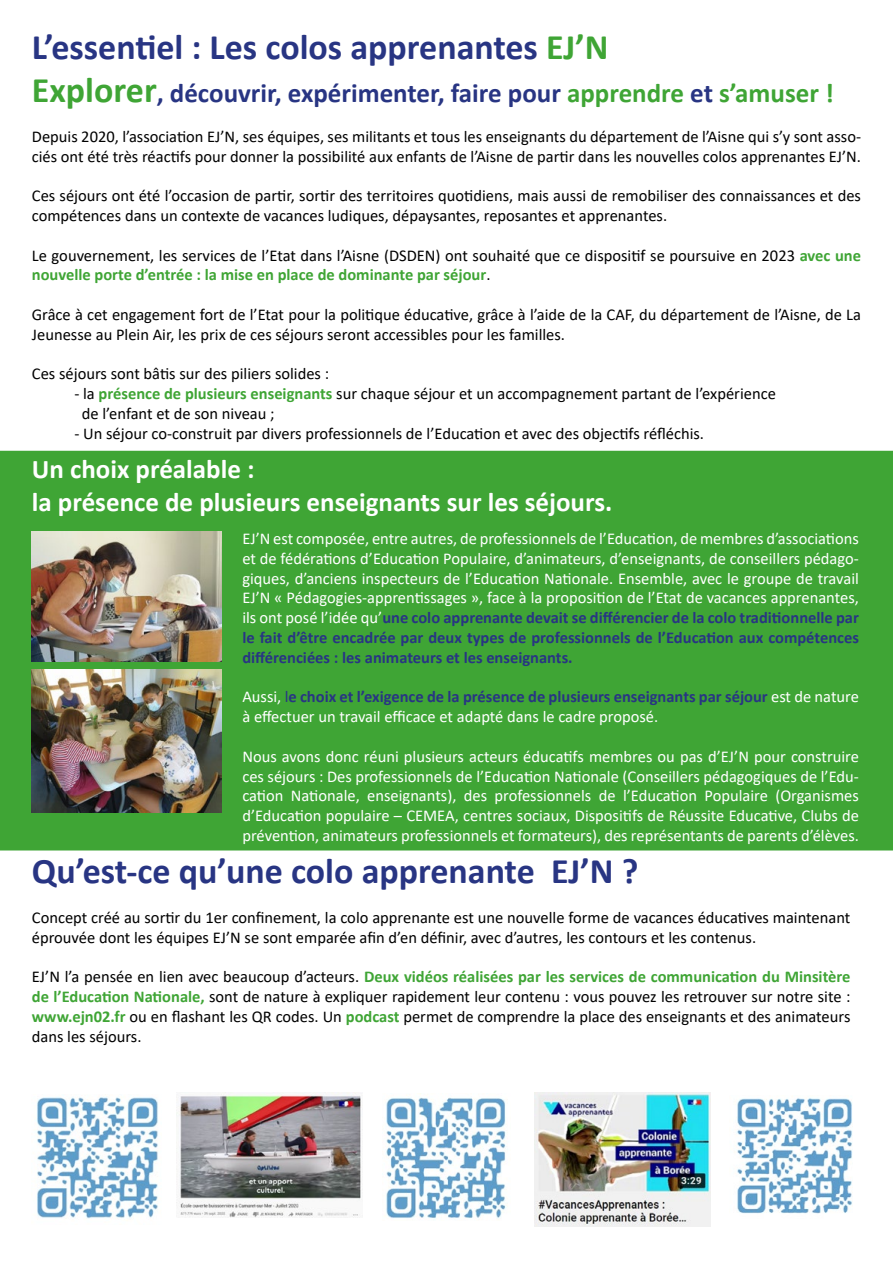
<style>
.page{position:relative;width:893px;height:1263px;background:#fff}
.page>*{position:absolute;margin:0;border:0;box-sizing:border-box;transform-origin:0 0}
.t1{font:700 36px "Calibri";color:#283583}
.t2{font:700 27px/32.4px "Calibri";color:#fff}
.t3{font:700 27px "Calibri";color:#283583}
.t4{font:16.5px/19.8px "Calibri";color:#000}
.t5{font:16.5px/19.8px "Calibri";color:#fff;text-align:justify}
.s1{color:#3fa535}
.s2{font-size:36px;color:#3fa535}
.s3{font-weight:700;color:#3fa535}
.s4{font-weight:700;color:#283583}
.s5{color:#283583}
</style>
<div class="page">
<div style="left:0;top:451px;width:893px;height:399px;background:#3fa535"></div>
<img style="left:32px;top:531px;width:189px;height:131px">
<img style="left:32px;top:670px;width:189px;height:142px">
<img style="left:176px;top:1093px;width:185px;height:124px">
<img style="left:36px;top:1097px;width:122px;height:122px">
<img style="left:386px;top:1095px;width:121px;height:124px">
<img style="left:534px;top:1093px;width:176px;height:133px">
<img style="left:736px;top:1098px;width:117px;height:116px">
<h1 class="t1" style="left:32px;top:21px;width:578px">L’essentiel : Les colos apprenantes <span class="s1">EJ’N</span></h1>
<h2 class="t3" style="left:32px;top:74px;width:803px"><span class="s2">Explorer</span>, découvrir, expérimenter, faire pour <span class="s1">apprendre</span> et <span class="s1">s’amuser !</span></h2>
<p class="t4" style="left:32px;top:126px;width:831px">Depuis 2020, l’association EJ’N, ses équipes, ses militants et tous les enseignants du département de l’Aisne qui s’y sont asso&shy;ciés ont été très réactifs pour donner la possibilité aux enfants de l’Aisne de partir dans les nouvelles colos apprenantes EJ’N.</p>
<p class="t4" style="left:32px;top:185px;width:831px">Ces séjours ont été l’occasion de partir, sortir des territoires quotidiens, mais aussi de remobiliser des connaissances et des compétences dans un contexte de vacances ludiques, dépaysantes, reposantes et apprenantes.</p>
<p class="t4" style="left:32px;top:245px;width:831px">Le gouvernement, les services de l’Etat dans l’Aisne (DSDEN) ont souhaité que ce dispositif se poursuive en 2023 <span class="s3">avec une nouvelle porte d’entrée : la mise en place de dominante par séjour</span>.</p>
<p class="t4" style="left:32px;top:304px;width:831px">Grâce à cet engagement fort de l’Etat pour la politique éducative, grâce à l’aide de la CAF, du département de l’Aisne, de La<br>Jeunesse au Plein Air, les prix de ces séjours seront accessibles pour les familles.</p>
<p class="t4" style="left:32px;top:363px;width:299px">Ces séjours sont bâtis sur des piliers solides :</p>
<p class="t4" style="left:82px;top:383px;width:695px;text-indent:-7px">- la <span class="s3">présence de plusieurs enseignants</span> sur chaque séjour et un accompagnement partant de l’expérience de l’enfant et de son niveau ;</p>
<p class="t4" style="left:74px;top:423px;width:631px">- Un séjour co-construit par divers professionnels de l’Education et avec des objectifs réfléchis.</p>
<h2 class="t2" style="left:32px;top:453px;width:582px">Un choix préalable :<br>la présence de plusieurs enseignants sur les séjours.</h2>
<p class="t5" style="left:242px;top:528px;width:618px">EJ’N est composée, entre autres, de professionnels de l’Education, de membres d’associations et de fédérations d’Education Populaire, d’animateurs, d’enseignants, de conseillers pédago&shy;giques, d’anciens inspecteurs de l’Education Nationale. Ensemble, avec le groupe de travail EJ’N « Pédagogies-apprentissages », face à la proposition de l’Etat de vacances apprenantes, ils ont posé l’idée qu’<span class="s4">une colo apprenante devait se différencier de la colo traditionnelle par le fait d’être encadrée par deux types de professionnels de l’Education aux compétences différenciées : les animateurs et les enseignants.</span></p>
<p class="t5" style="left:242px;top:686px;width:618px">Aussi, <span class="s5">l</span><span class="s4">e choix et l’exigence de la présence de plusieurs enseignants par séjour</span> est de nature à effectuer un travail efficace et adapté dans le cadre proposé.</p>
<p class="t5" style="left:242px;top:746px;width:618px">Nous avons donc réuni plusieurs acteurs éducatifs membres ou pas d’EJ’N pour construire ces séjours : Des professionnels de l’Education Nationale (Conseillers pédagogiques de l’Edu&shy;cation Nationale, enseignants), des professionnels de l’Education Populaire (Organismes d’Education populaire – CEMEA, centres sociaux, Dispositifs de Réussite Educative, Clubs de prévention, animateurs professionnels et formateurs), des représentants de parents d’élèves.</p>
<h1 class="t1" style="left:32px;top:846px;width:608px">Qu’est-ce qu’une colo apprenante EJ’N ?</h1>
<p class="t4" style="left:32px;top:907px;width:820px">Concept créé au sortir du 1er confinement, la colo apprenante est une nouvelle forme de vacances éducatives maintenant éprouvée dont les équipes EJ’N se sont emparée afin d’en définir, avec d’autres, les contours et les contenus.</p>
<p class="t4" style="left:32px;top:967px;width:820px;text-align:justify">EJ’N l’a pensée en lien avec beaucoup d’acteurs. <span class="s3">Deux vidéos réalisées par les services de communication du Minsitère de l’Education Nationale,</span> sont de nature à expliquer rapidement leur contenu : vous pouvez les retrouver sur notre site : <span class="s3">www.ejn02.fr</span> ou en flashant les QR codes. Un <span class="s3">podcast</span> permet de comprendre la place des enseignants et des animateurs dans les séjours.</p>
</div>
